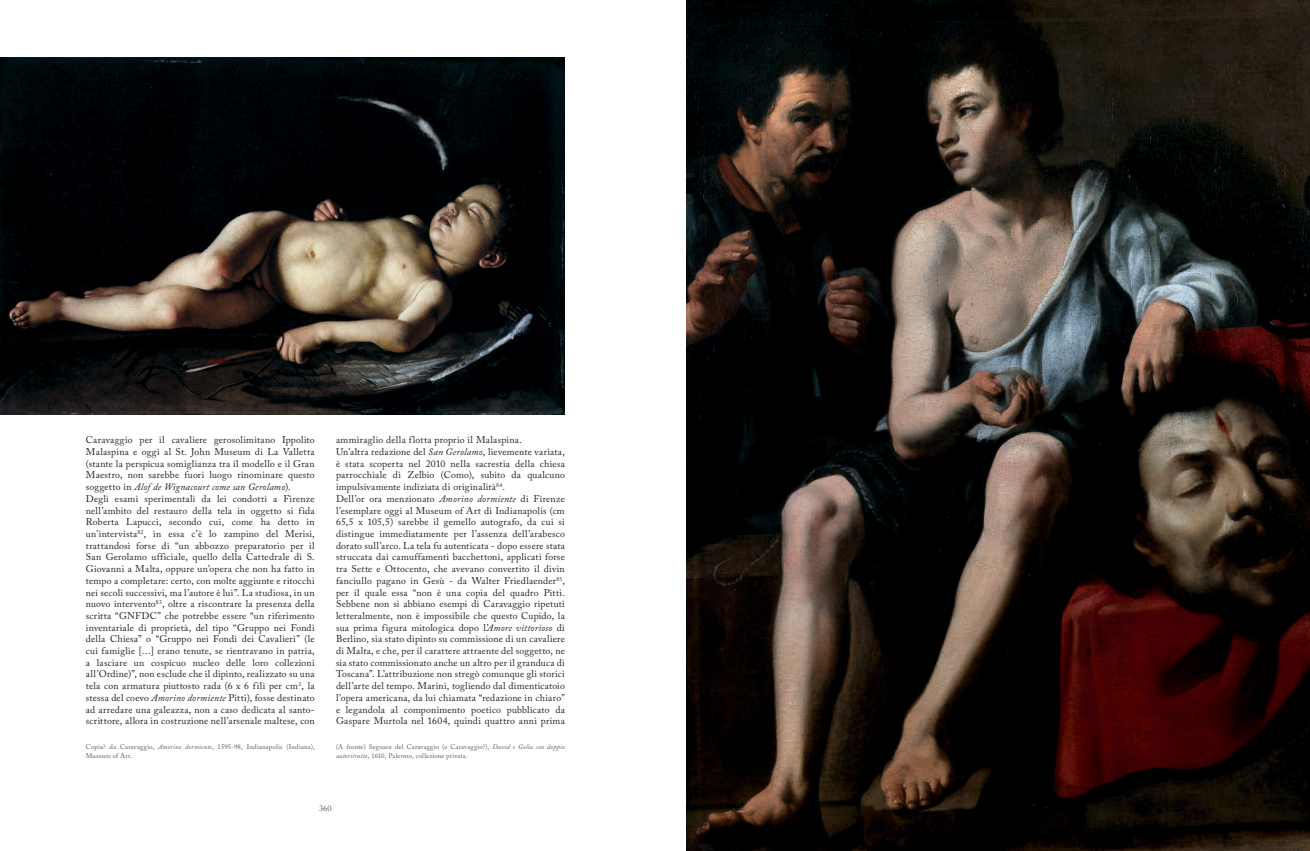
<style>
.page{position:relative;width:1310px;height:851px;background:#fff}
.page>*{position:absolute;margin:0;border:0;box-sizing:border-box;transform-origin:0 0}
.t1{font:9.75px/11.7px "Adobe Caslon Pro";letter-spacing:.025em;color:#231f20}
.t2{font:8.25px "Adobe Caslon Pro";color:#58595b}
.t3{font:6.75px/8.1px "Adobe Caslon Pro";letter-spacing:.015em;color:#58595b}
.s1{font-style:italic}
</style>
<div class="page">
<img style="left:686px;top:0;width:624px;height:850px">
<img style="left:0;top:57px;width:565px;height:358px">
<p class="t1" style="left:86px;top:434px;width:230px">Caravaggio per il cavaliere gerosolimitano Ippolito Malaspina e oggi al St. John Museum di La Valletta (stante la perspicua somiglianza tra il modello e il Gran Maestro, non sarebbe fuori luogo rinominare questo soggetto in <span class="s1">Alof de Wignacourt come san Gerolamo</span>).<br>Degli esami sperimentali da lei condotti a Firenze nell’ambito del restauro della tela in oggetto si fida Roberta Lapucci, secondo cui, come ha detto in un’intervista<sup>82</sup>, in essa c’è lo zampino del Merisi, trattandosi forse di “un abbozzo preparatorio per il San Gerolamo ufficiale, quello della Cattedrale di S.<br>Giovanni a Malta, oppure un’opera che non ha fatto in tempo a completare: certo, con molte aggiunte e ritocchi nei secoli successivi, ma l’autore è lui”. La studiosa, in un nuovo intervento<sup>83</sup>, oltre a riscontrare la presenza della scritta “GNFDC” che potrebbe essere “un riferimento inventariale di proprietà, del tipo “Gruppo nei Fondi della Chiesa” o “Gruppo nei Fondi dei Cavalieri” (le cui famiglie […] erano tenute, se rientravano in patria, a lasciare un cospicuo nucleo delle loro collezioni all’Ordine)”, non esclude che il dipinto, realizzato su una tela con armatura piuttosto rada (6 x 6 fili per cm<sup>2</sup>, la stessa del coevo <span class="s1">Amorino dormiente</span> Pitti), fosse destinato ad arredare una galeazza, non a caso dedicata al santo&shy;scrittore, allora in costruzione nell’arsenale maltese, con</p>
<p class="t1" style="left:336px;top:434px;width:230px">ammiraglio della flotta proprio il Malaspina.<br>Un’altra redazione del <span class="s1">San Gerolamo</span>, lievemente variata, è stata scoperta nel 2010 nella sacrestia della chiesa parrocchiale di Zelbio (Como), subito da qualcuno impulsivamente indiziata di originalità<sup>84</sup>.<br>Dell’or ora menzionato <span class="s1">Amorino dormiente</span> di Firenze l’esemplare oggi al Museum of Art di Indianapolis (cm 65,5 x 105,5) sarebbe il gemello autografo, da cui si distingue immediatamente per l’assenza dell’arabesco dorato sull’arco. La tela fu autenticata - dopo essere stata struccata dai camuffamenti bacchettoni, applicati forse tra Sette e Ottocento, che avevano convertito il divin fanciullo pagano in Gesù - da Walter Friedlaender<sup>85</sup>, per il quale essa “non è una copia del quadro Pitti.<br>Sebbene non si abbiano esempi di Caravaggio ripetuti letteralmente, non è impossibile che questo Cupido, la sua prima figura mitologica dopo l’<span class="s1">Amore vittorioso</span> di Berlino, sia stato dipinto su commissione di un cavaliere di Malta, e che, per il carattere attraente del soggetto, ne sia stato commissionato anche un altro per il granduca di Toscana”. L’attribuzione non stregò comunque gli storici dell’arte del tempo. Marini, togliendo dal dimenticatoio l’opera americana, da lui chiamata “redazione in chiaro” e legandola al componimento poetico pubblicato da Gaspare Murtola nel 1604, quindi quattro anni prima</p>
<p class="t3" style="left:86px;top:743px;width:230px">Copia? da Caravaggio, <span class="s1">Amorino dormiente</span>, 1595-98, Indianapolis (Indiana),<br>Museum of Art.</p>
<p class="t3" style="left:336px;top:743px;width:230px">(A fronte) Seguace del Caravaggio (e Caravaggio?), <span class="s1">David e Golia con doppio autoritratto</span>, 1610, Palermo, collezione privata.</p>
<p class="t2" style="left:319px;top:803px;width:14px">360</p>
</div>
